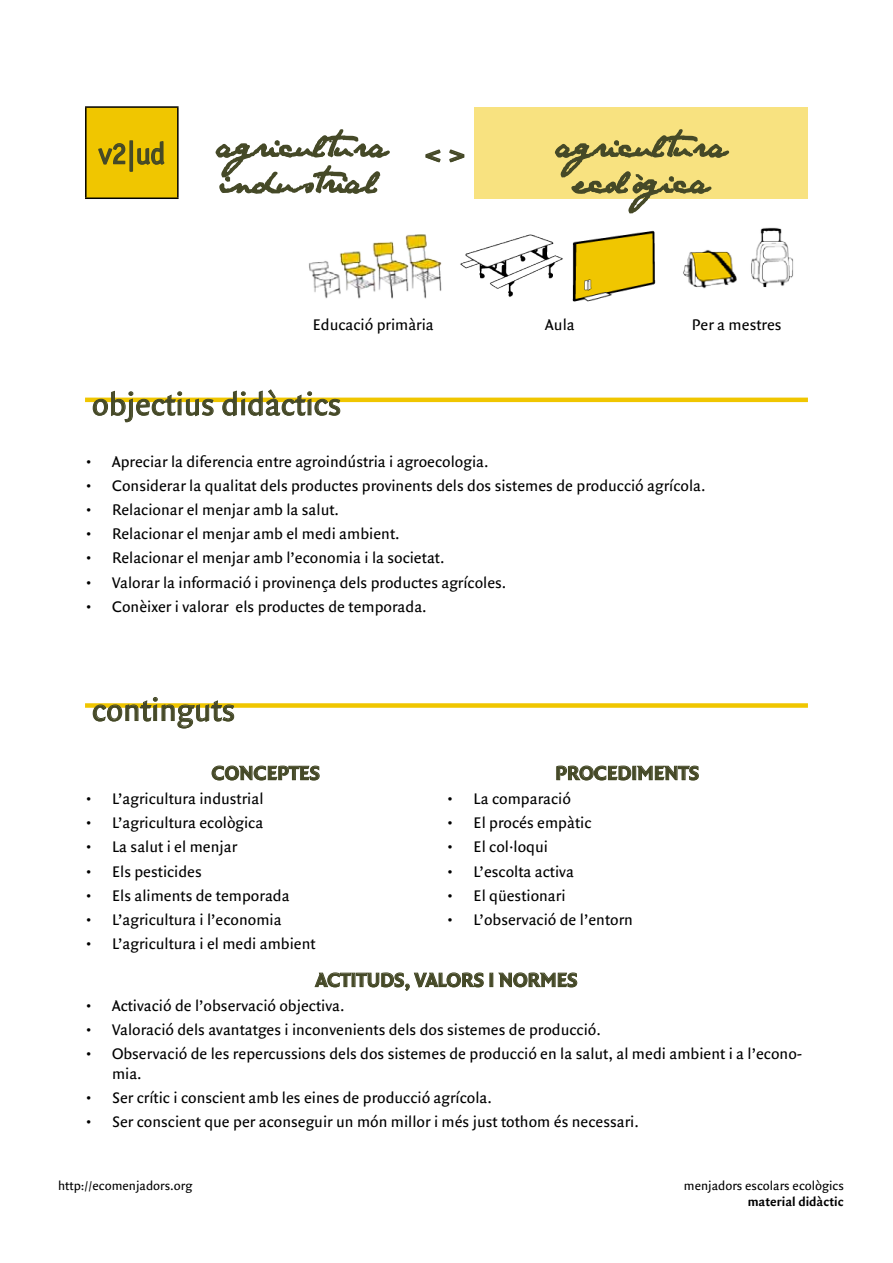
<style>
.page{position:relative;width:893px;height:1263px;background:#fff}
.page>*{position:absolute;margin:0;border:0;box-sizing:border-box;transform-origin:0 0}
.t1{font:54px "SANTOSDUMONT";letter-spacing:.035em;color:#454927}
.t2{font:54px "SANTOSDUMONT";letter-spacing:.01em;color:#454927}
.t3{font:33px "Quadraat Sans";color:#454927}
.t4{font:30px "Officina Sans Std";color:#454927}
.t5{font:700 21px "Quadraat Sans";color:#454927}
.t6{font:16.5px/19.8px "Quadraat Sans";color:#000}
.t7{font:13.5px "Quadraat Sans";color:#000}
.t8{font:700 13.5px "Quadraat Sans";color:#000}
</style>
<div class="page">
<hr style="left:85px;top:398px;width:723px;height:4px;background:#f0c600">
<div style="left:85px;top:703px;width:723px;height:5px;background:#f0c600"></div>
<div style="left:86px;top:107px;width:92px;height:91px;background:#f0c600"></div>
<div style="left:474px;top:107px;width:333px;height:91px;background:#f8e280"></div>
<hr style="left:85px;top:106px;width:94px;height:2px;background:#000">
<hr style="left:85px;top:108px;width:2px;height:89px;background:#000">
<hr style="left:177px;top:108px;width:2px;height:89px;background:#000">
<hr style="left:85px;top:197px;width:94px;height:2px;background:#000">
<svg style="left:98px;top:143px;width:28px;height:22px"></svg>
<div style="left:129px;top:140px;width:4px;height:32px;border:2px solid #454927"></div>
<svg style="left:137px;top:141px;width:28px;height:24px"></svg>
<svg style="left:215px;top:129px;width:175px;height:65px"></svg>
<svg style="left:425px;top:149px;width:16px;height:14px"></svg>
<svg style="left:449px;top:149px;width:16px;height:14px"></svg>
<svg style="left:554px;top:129px;width:176px;height:85px"></svg>
<img style="left:309px;top:234px;width:133px;height:65px">
<img style="left:460px;top:230px;width:196px;height:72px">
<img style="left:683px;top:227px;width:111px;height:62px">
<svg style="left:93px;top:390px;width:121px;height:33px"></svg>
<svg style="left:222px;top:389px;width:119px;height:28px"></svg>
<svg style="left:93px;top:697px;width:141px;height:32px"></svg>
<svg style="left:211px;top:765px;width:109px;height:16px"></svg>
<svg style="left:556px;top:765px;width:143px;height:16px"></svg>
<svg style="left:314px;top:972px;width:170px;height:19px"></svg>
<svg style="left:498px;top:972px;width:79px;height:16px"></svg>
<h1 class="t1" style="left:98px;top:113px;width:290px"><sub>v2|ud</sub> agricultura</h1>
<h1 class="t2" style="left:221px;top:149px;width:162px">indus trial</h1>
<h3 class="t4" style="left:425px;top:136px;width:40px">&lt; &gt;</h3>
<h1 class="t1" style="left:555px;top:113px;width:173px">agricultura</h1>
<h1 class="t2" style="left:573px;top:149px;width:137px">ecològica</h1>
<p class="t6" style="left:313px;top:315px;width:123px">Educació primària</p>
<p class="t6" style="left:545px;top:315px;width:31px">Aula</p>
<p class="t6" style="left:692px;top:315px;width:91px">Per a mestres</p>
<h2 class="t3" style="left:92px;top:385px;width:251px">objectius didàctics</h2>
<p class="t6" style="left:85px;top:452px;width:405px">• Apreciar la diferencia entre agroindústria i agroecologia.</p>
<p class="t6" style="left:85px;top:476px;width:622px">• Considerar la qualitat dels productes provinents dels dos sistemes de producció agrícola.</p>
<p class="t6" style="left:85px;top:500px;width:256px">• Relacionar el menjar amb la salut.</p>
<p class="t6" style="left:85px;top:525px;width:316px">• Relacionar el menjar amb el medi ambient.</p>
<p class="t6" style="left:85px;top:549px;width:361px">• Relacionar el menjar amb l’economia i la societat.</p>
<p class="t6" style="left:85px;top:573px;width:423px">• Valorar la informació i provinença dels productes agrícoles.</p>
<p class="t6" style="left:85px;top:597px;width:343px">• Conèixer i valorar els productes de temporada.</p>
<h2 class="t3" style="left:92px;top:691px;width:145px">continguts</h2>
<p class="t5" style="left:212px;top:761px;width:110px">CONCEPTES</p>
<p class="t5" style="left:555px;top:761px;width:145px">PROCEDIMENTS</p>
<p class="t6" style="left:85px;top:789px;width:180px">• L’agricultura industrial</p>
<p class="t6" style="left:85px;top:814px;width:180px">• L’agricultura ecològica</p>
<p class="t6" style="left:85px;top:838px;width:154px">• La salut i el menjar</p>
<p class="t6" style="left:85px;top:862px;width:118px">• Els pesticides</p>
<p class="t6" style="left:85px;top:886px;width:206px">• Els aliments de temporada</p>
<p class="t6" style="left:85px;top:910px;width:198px">• L’agricultura i l’economia</p>
<p class="t6" style="left:85px;top:934px;width:232px">• L’agricultura i el medi ambient</p>
<p class="t6" style="left:446px;top:789px;width:126px">• La comparació</p>
<p class="t6" style="left:446px;top:814px;width:146px">• El procés empàtic</p>
<p class="t6" style="left:446px;top:838px;width:103px">• El col·loqui</p>
<p class="t6" style="left:446px;top:862px;width:129px">• L’escolta activa</p>
<p class="t6" style="left:446px;top:886px;width:121px">• El qüestionari</p>
<p class="t6" style="left:446px;top:910px;width:188px">• L’observació de l’entorn</p>
<p class="t5" style="left:315px;top:968px;width:264px">ACTITUDS, VALORS I NORMES</p>
<p class="t6" style="left:85px;top:996px;width:261px">• Activació de l’observació objectiva.</p>
<p class="t6" style="left:85px;top:1020px;width:517px">• Valoració dels avantatges i inconvenients dels dos sistemes de producció.</p>
<p class="t6" style="left:112px;top:1044px;width:692px;text-indent:-27px">• Observació de les repercussions dels dos sistemes de producció en la salut, al medi ambient i a l’econo&shy;mia.</p>
<p class="t6" style="left:85px;top:1088px;width:408px">• Ser crític i conscient amb les eines de producció agrícola.</p>
<p class="t6" style="left:85px;top:1112px;width:555px">• Ser conscient que per aconseguir un món millor i més just tothom és necessari.</p>
<p class="t7" style="left:58px;top:1178px;width:136px">http://ecomenjadors.org</p>
<p class="t7" style="left:684px;top:1178px;width:162px">menjadors escolars ecològics</p>
<p class="t8" style="left:748px;top:1194px;width:98px">material didàctic</p>
</div>
